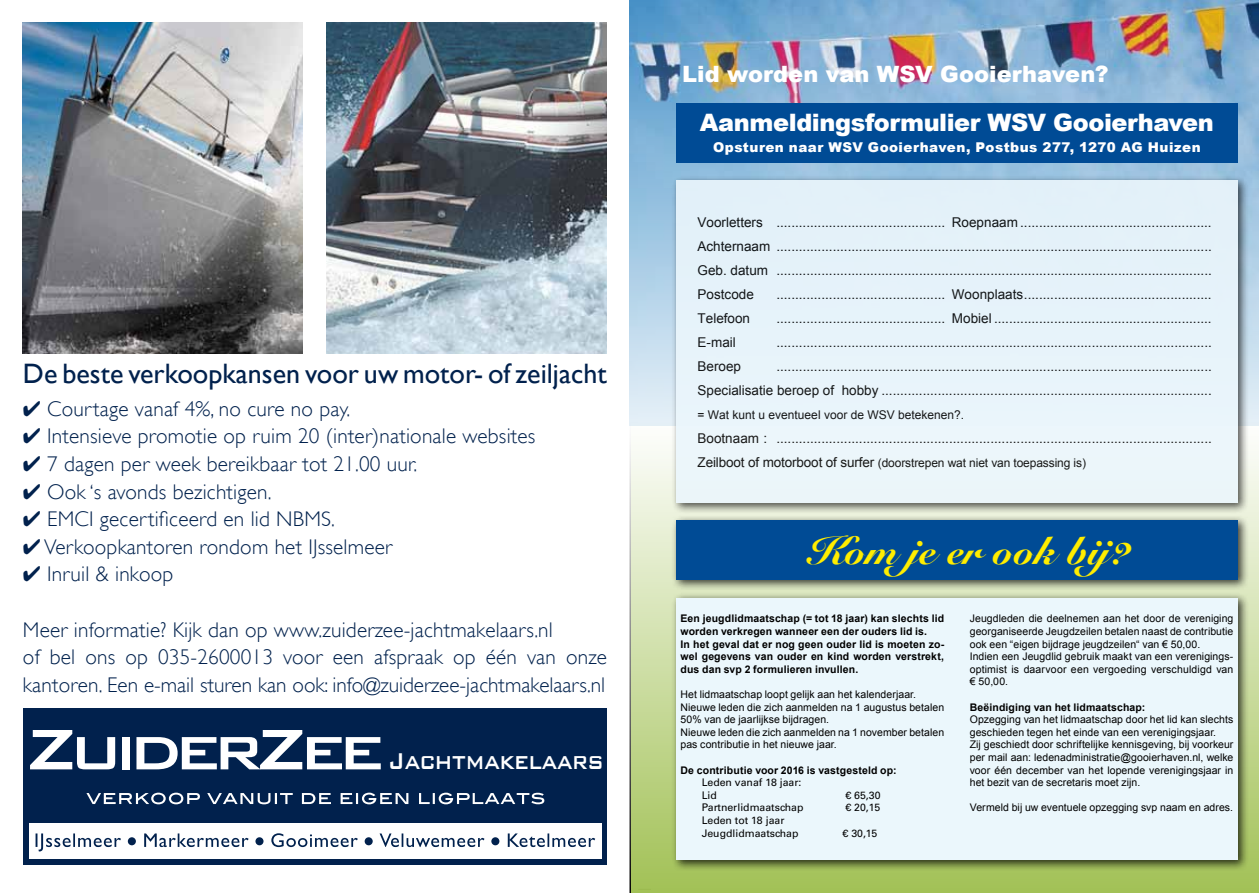
<style>
.page{position:relative;width:1259px;height:893px;background:#fff}
.page>*{position:absolute;margin:0;border:0;box-sizing:border-box;transform-origin:0 0}
.t1{font:500 76.35px "Bank Gothic";letter-spacing:-.1em;color:#fff}
.t2{font:900 39px "Snell Roundhand";color:#ffed00}
.t3{font:500 30.45px "Bank Gothic";letter-spacing:-.02em;color:#fff;scale:.8 1}
.t4{font:28.05px "Gill Sans";color:#01214d}
.t5{font:900 24px "Arial";letter-spacing:-.02em;color:#fff}
.t6{font:900 22.5px "Arial";color:#fff}
.t7{font:300 21.3px/27.6px "Gill Sans";letter-spacing:.01em;color:#01214d}
.t8{font:13.5px/24px "Arial";color:#000;text-align:justify}
.t9{font:900 13.5px "Arial";letter-spacing:.035em;color:#fff}
.t10{font:12px "Arial";letter-spacing:-.005em;color:#000}
.t11{font:10.5px/12.6px "Arial";letter-spacing:.005em;color:#000}
.t12{font:700 10.5px/12.6px "Arial";letter-spacing:.01em;color:#000}
.t13{font:10.5px/12.6px "Univers";color:#000}
.s1{font-size:13.5px}
</style>
<div class="page">
<img style="left:23px;top:22px;width:280px;height:331px">
<img style="left:327px;top:23px;width:280px;height:330px">
<div style="left:23px;top:708px;width:584px;height:157px;background:#01214d"></div>
<div style="left:29px;top:823px;width:572px;height:36px;background:#fff"></div>
<svg style="left:86px;top:793px;width:458px;height:11px"></svg>
<svg style="left:36px;top:833px;width:559px;height:18px"></svg>
<div style="left:128px;top:837px;width:8px;height:8px;background:#01214d;border-radius:50%"></div>
<div style="left:255px;top:837px;width:8px;height:8px;background:#01214d;border-radius:50%"></div>
<div style="left:365px;top:837px;width:8px;height:8px;background:#01214d;border-radius:50%"></div>
<div style="left:491px;top:837px;width:8px;height:8px;background:#01214d;border-radius:50%"></div>
<svg style="left:629px;top:494px;width:630px;height:399px;background:#bcd286"></svg>
<img style="left:629px;top:0;width:630px;height:425px">
<div style="left:676px;top:103px;width:561px;height:60px;background:#004b95"></div>
<div style="left:671px;top:515px;width:578px;height:76px;background:#000;opacity:.75"></div>
<div style="left:676px;top:520px;width:561px;height:60px;background:#004b95"></div>
<div style="left:671px;top:593px;width:578px;height:278px;background:#000;opacity:.75"></div>
<div style="left:676px;top:598px;width:561px;height:262px;background:#ebf7fc"></div>
<div style="left:671px;top:175px;width:578px;height:339px;background:#000;opacity:.75"></div>
<div style="left:676px;top:181px;width:561px;height:322px;background:#ebf6fc"></div>
<h3 class="t4" style="left:23px;top:357px;width:585px">De beste verkoopkansen voor uw motor- of zeiljacht</h3>
<h3 class="t7" style="left:23px;top:395px;width:329px">✔ Courtage vanaf 4%, no cure no pay.</h3>
<h3 class="t7" style="left:23px;top:422px;width:514px">✔ Intensieve promotie op ruim 20 (inter)nationale websites</h3>
<h3 class="t7" style="left:23px;top:450px;width:396px">✔ 7 dagen per week bereikbaar tot 21.00 uur.</h3>
<h3 class="t7" style="left:23px;top:478px;width:250px">✔ Ook ‘s avonds bezichtigen.</h3>
<h3 class="t7" style="left:23px;top:505px;width:314px">✔ EMCI gecertificeerd en lid NBMS.</h3>
<h3 class="t7" style="left:23px;top:533px;width:371px">✔ Verkoopkantoren rondom het IJsselmeer</h3>
<h3 class="t7" style="left:23px;top:560px;width:152px">✔ Inruil &amp; inkoop</h3>
<h3 class="t7" style="left:23px;top:616px;width:585px">Meer informatie? Kijk dan op www.zuiderzee-jachtmakelaars.nl<br>of bel ons op 035-2600013 voor een afspraak op één van onze kantoren. Een e-mail sturen kan ook: info@zuiderzee-jachtmakelaars.nl</h3>
<h1 class="t1" style="left:25px;top:690px;width:361px">ZuiderZee</h1>
<h3 class="t3" style="left:388px;top:737px;width:270px">Jachtmakelaars</h3>
<h3 class="t6" style="left:682px;top:62px;width:428px">Lid worden van WSV Gooierhaven?</h3>
<h3 class="t5" style="left:700px;top:109px;width:515px">Aanmeldingsformulier WSV Gooierhaven</h3>
<p class="t9" style="left:713px;top:139px;width:489px">Opsturen naar WSV Gooierhaven, Postbus 277, 1270 AG Huizen</p>
<p class="t8" style="left:697px;top:210px;width:516px">Voorletters ............................................. Roepnaam ...................................................<br>Achternaam ....................................................................................................................<br>Geb. datum ....................................................................................................................<br>Postcode</p>
<p class="t8" style="left:776px;top:282px;width:437px">............................................. Woonplaats..................................................</p>
<p class="t8" style="left:697px;top:306px;width:54px">Telefoon</p>
<p class="t8" style="left:776px;top:306px;width:437px">............................................. Mobiel ..........................................................</p>
<p class="t8" style="left:697px;top:330px;width:40px">E-mail</p>
<p class="t8" style="left:776px;top:330px;width:437px">....................................................................................................................</p>
<p class="t8" style="left:697px;top:354px;width:45px">Beroep</p>
<p class="t8" style="left:697px;top:354px;width:516px;text-align:right">....................................................................................................................<br>Specialisatie beroep of hobby ........................................................................................</p>
<p class="t10" style="left:697px;top:408px;width:268px">= Wat kunt u eventueel voor de WSV betekenen?.</p>
<p class="t8" style="left:697px;top:426px;width:516px">Bootnaam : ....................................................................................................................</p>
<p class="t10" style="left:697px;top:456px;width:390px"><span class="s1">Zeilboot of motorboot of surfer</span> (doorstrepen wat niet van toepassing is)</p>
<h2 class="t2" style="left:806px;top:528px;width:334px">Kom je er ook bij?</h2>
<p class="t12" style="left:680px;top:612px;width:265px">Een jeugdlidmaatschap (= tot 18 jaar) kan slechts lid worden verkregen wanneer een der ouders lid is.<br>In het geval dat er nog geen ouder lid is moeten zo&shy;wel gegevens van ouder en kind worden verstrekt, dus dan svp 2 formulieren invullen.</p>
<p class="t11" style="left:680px;top:688px;width:265px">Het lidmaatschap loopt gelijk aan het kalenderjaar.<br>Nieuwe leden die zich aanmelden na 1 augustus betalen 50% van de jaarlijkse bijdragen.<br>Nieuwe leden die zich aanmelden na 1 november betalen pas contributie in het nieuwe jaar.</p>
<p class="t12" style="left:680px;top:763px;width:217px">De contributie voor 2016 is vastgesteld op:</p>
<p class="t13" style="left:702px;top:776px;width:101px">Leden vanaf 18 jaar:<br>Lid</p>
<p class="t13" style="left:845px;top:789px;width:37px">€ 65,30</p>
<p class="t13" style="left:702px;top:801px;width:103px">Partnerlidmaatschap</p>
<p class="t13" style="left:845px;top:801px;width:36px">€ 20,15</p>
<p class="t13" style="left:702px;top:814px;width:98px">Leden tot 18 jaar<br>Jeugdlidmaatschap</p>
<p class="t13" style="left:842px;top:826px;width:36px">€ 30,15</p>
<p class="t11" style="left:969px;top:612px;width:265px">Jeugdleden die deelnemen aan het door de vereniging georganiseerde Jeugdzeilen betalen naast de contributie ook een “eigen bijdrage jeugdzeilen“ van € 50,00.<br>Indien een Jeugdlid gebruik maakt van een verenigings&shy;optimist is daarvoor een vergoeding verschuldigd van € 50,00.</p>
<p class="t12" style="left:969px;top:700px;width:177px">Beëindiging van het lidmaatschap:</p>
<p class="t11" style="left:969px;top:713px;width:265px">Opzegging van het lidmaatschap door het lid kan slechts geschieden tegen het einde van een verenigingsjaar.<br>Zij geschiedt door schriftelijke kennisgeving, bij voorkeur per mail aan: ledenadministratie@gooierhaven.nl, welke voor één december van het lopende verenigingsjaar in het bezit van de secretaris moet zijn.</p>
<p class="t11" style="left:969px;top:801px;width:265px">Vermeld bij uw eventuele opzegging svp naam en adres.</p>
</div>
